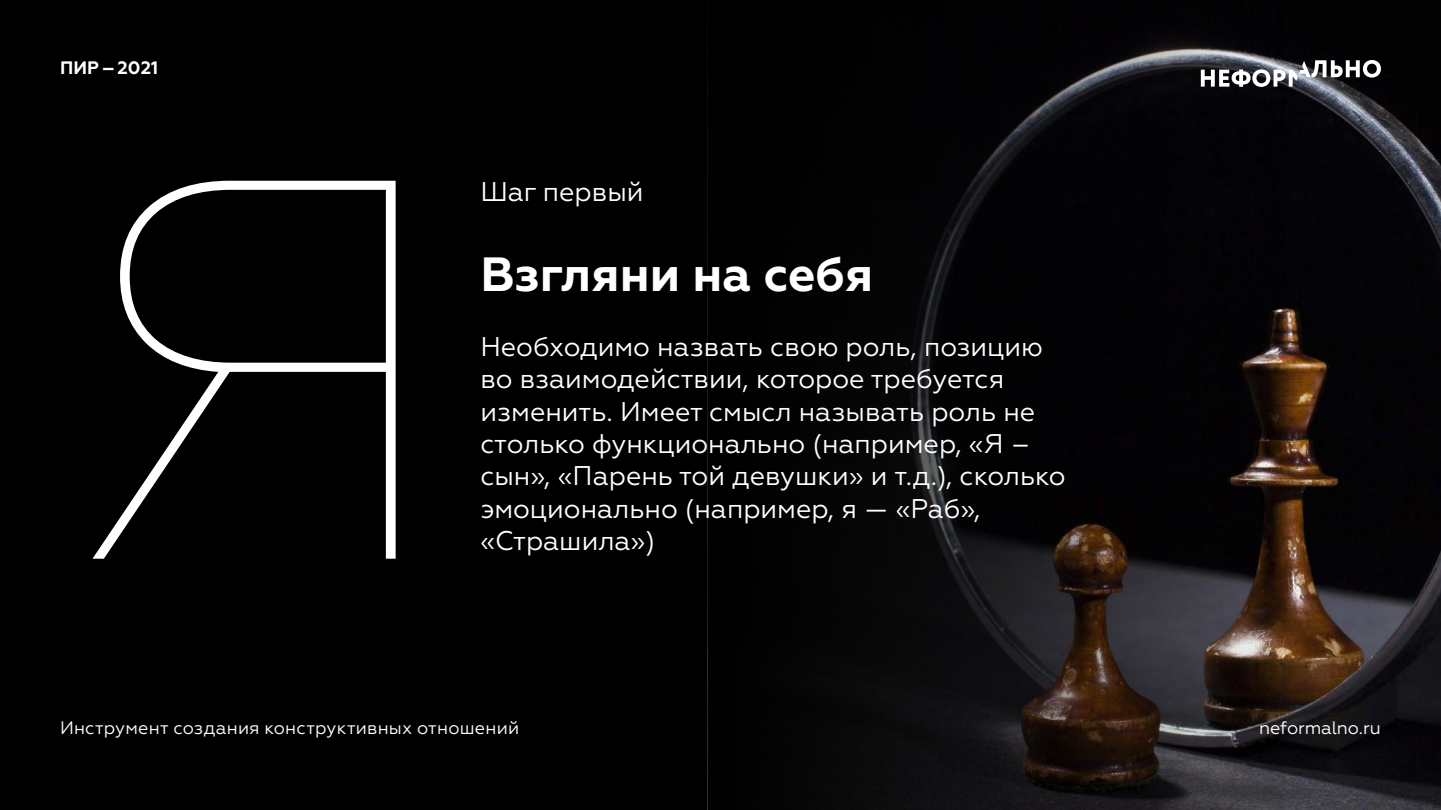
<style>
.page{position:relative;width:1441px;height:810px;background:#fff}
.page>*{position:absolute;margin:0;border:0;box-sizing:border-box;transform-origin:0 0}
.t1{font:100 540px "Geometria";color:#fff}
.t2{font:700 48px "Geometria";color:#fff}
.t3{font:27px/32.4px "Geometria";color:#fff}
.t4{font:18px "Geometria";letter-spacing:.01em;color:#fff}
.t5{font:700 18px "Geometria";letter-spacing:.005em;color:#fff}
</style>
<div class="page">
<div style="left:0;top:0;width:1440px;height:810px;background:#000"></div>
<img style="left:1284px;top:21px;width:156px;height:789px">
<svg style="left:707px;top:0;width:577px;height:810px"></svg>
<svg style="left:1200px;top:60px;width:180px;height:27px"></svg>
<p class="t5" style="left:60px;top:57px;width:100px">ПИР – 2021</p>
<h1 class="t1" style="left:60px;top:65px;width:397px">Я</h1>
<p class="t3" style="left:480px;top:175px;width:165px">Шаг первый</p>
<h2 class="t2" style="left:480px;top:246px;width:394px">Взгляни на себя</h2>
<p class="t3" style="left:480px;top:330px;width:587px">Необходимо назвать свою роль, позицию во взаимодействии, которое требуется изменить. Имеет смысл называть роль не столько функционально (например, «Я – сын», «Парень той девушки» и т.д.), сколько эмоционально (например, я — «Раб», «Страшила»)</p>
<p class="t4" style="left:60px;top:717px;width:460px">Инструмент создания конструктивных отношений</p>
<p class="t4" style="left:1258px;top:717px;width:123px">neformalno.ru</p>
</div>
